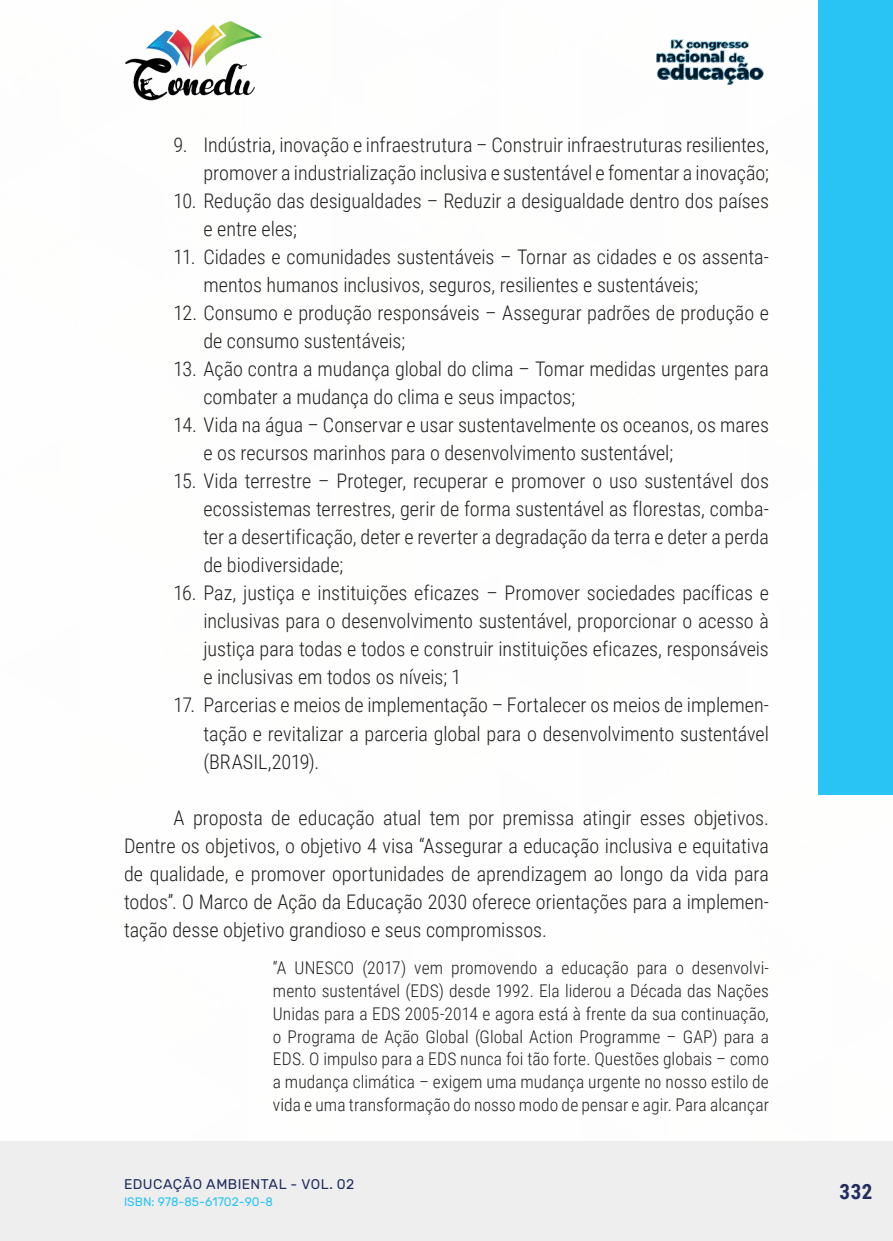
<style>
.page{position:relative;width:893px;height:1241px;background:#fff}
.page>*{position:absolute;margin:0;border:0;box-sizing:border-box;transform-origin:0 0}
.t1{font:700 21px "Roboto Condensed";color:#202d5e}
._9_CORPO{font:300 20.12px/28px "Roboto Condensed";color:#231f20}
._16_CITACAO{font:300 17.5px/22.8px "Roboto Condensed";letter-spacing:.005em;color:#231f20;text-align:justify}
.t2{font:14px "Rubik";letter-spacing:.035em;color:#202d5e}
.t3{font:12.25px "Rubik";color:#29c4f3}
</style>
<div class="page">
<div style="left:0;top:1141px;width:893px;height:99px;background:#eeeeef"></div>
<div style="left:819px;top:0;width:74px;height:794px;background:#29c4f3"></div>
<img style="left:125px;top:20px;width:137px;height:81px">
<img style="left:656px;top:39px;width:108px;height:46px">
<p class="_9_CORPO" style="left:174px;top:130px;width:597px;text-align:right">9. Indústria, inovação e infraestrutura – Construir infraestruturas resilientes, promover a industrialização inclusiva e sustentável e fomentar a inovação;</p>
<p class="_9_CORPO" style="left:203px;top:186px;width:567px;text-indent:-30px">10. Redução das desigualdades – Reduzir a desigualdade dentro dos países e entre eles;</p>
<p class="_9_CORPO" style="left:203px;top:242px;width:567px;text-indent:-30px">11. Cidades e comunidades sustentáveis – Tornar as cidades e os assenta&shy;mentos humanos inclusivos, seguros, resilientes e sustentáveis;</p>
<p class="_9_CORPO" style="left:203px;top:298px;width:567px;text-indent:-30px">12. Consumo e produção responsáveis – Assegurar padrões de produção e de consumo sustentáveis;</p>
<p class="_9_CORPO" style="left:203px;top:354px;width:567px;text-indent:-30px">13. Ação contra a mudança global do clima – Tomar medidas urgentes para combater a mudança do clima e seus impactos;</p>
<p class="_9_CORPO" style="left:203px;top:410px;width:567px;text-indent:-30px">14. Vida na água – Conservar e usar sustentavelmente os oceanos, os mares e os recursos marinhos para o desenvolvimento sustentável;</p>
<p class="_9_CORPO" style="left:203px;top:466px;width:567px;text-align:justify;text-indent:-30px">15. Vida terrestre – Proteger, recuperar e promover o uso sustentável dos ecossistemas terrestres, gerir de forma sustentável as florestas, comba&shy;ter a desertificação, deter e reverter a degradação da terra e deter a perda de biodiversidade;</p>
<p class="_9_CORPO" style="left:203px;top:578px;width:567px;text-align:justify;text-indent:-30px">16. Paz, justiça e instituições eficazes – Promover sociedades pacíficas e inclusivas para o desenvolvimento sustentável, proporcionar o acesso à justiça para todas e todos e construir instituições eficazes, responsáveis e inclusivas em todos os níveis; 1</p>
<p class="_9_CORPO" style="left:203px;top:690px;width:567px;text-align:justify;text-indent:-30px">17. Parcerias e meios de implementação – Fortalecer os meios de implemen&shy;tação e revitalizar a parceria global para o desenvolvimento sustentável (BRASIL,2019).</p>
<p class="_9_CORPO" style="left:124px;top:802px;width:646px;text-align:justify;text-indent:50px">A proposta de educação atual tem por premissa atingir esses objetivos.<br>Dentre os objetivos, o objetivo 4 visa “Assegurar a educação inclusiva e equitativa de qualidade, e promover oportunidades de aprendizagem ao longo da vida para todos”. O Marco de Ação da Educação 2030 oferece orientações para a implemen&shy;tação desse objetivo grandioso e seus compromissos.</p>
<p class="_16_CITACAO" style="left:273px;top:955px;width:498px">“A UNESCO (2017) vem promovendo a educação para o desenvolvi&shy;mento sustentável (EDS) desde 1992. Ela liderou a Década das Nações Unidas para a EDS 2005-2014 e agora está à frente da sua continuação, o Programa de Ação Global (Global Action Programme – GAP) para a EDS. O impulso para a EDS nunca foi tão forte. Questões globais – como a mudança climática – exigem uma mudança urgente no nosso estilo de vida e uma transformação do nosso modo de pensar e agir. Para alcançar</p>
<p class="t2" style="left:124px;top:1175px;width:232px">EDUCAÇÃO AMBIENTAL - VOL. 02</p>
<p class="t3" style="left:124px;top:1194px;width:151px">ISBN: 978-85-61702-90-8</p>
<p class="t1" style="left:839px;top:1176px;width:34px">332</p>
</div>
